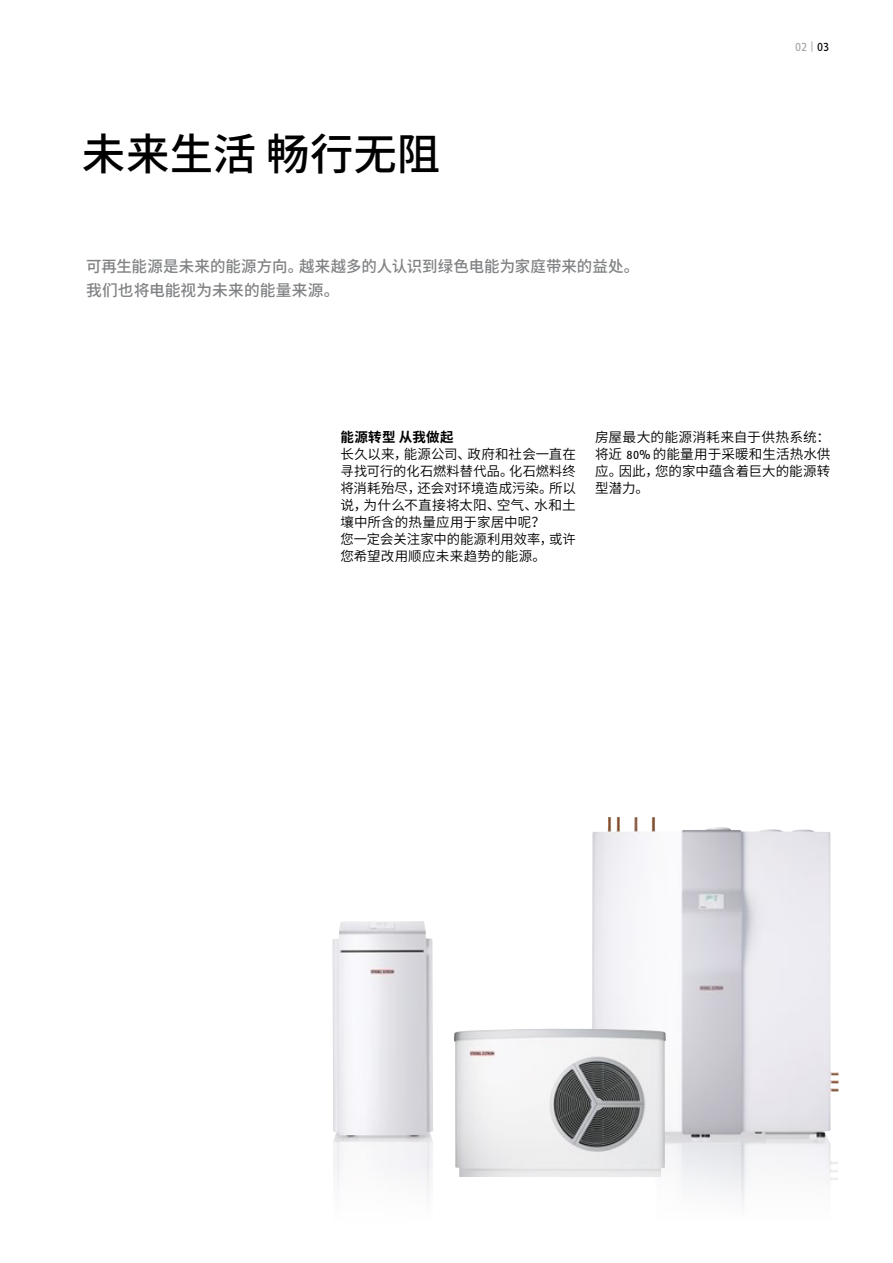
<style>
.page{position:relative;width:893px;height:1263px;background:#fff}
.page>*{position:absolute;margin:0;border:0;box-sizing:border-box;transform-origin:0 0}
.t1{font:500 43.5px "Source Han Sans CN";color:#000}
.t2{font:500 15.75px/24px "Source Han Sans CN";letter-spacing:.005em;color:#808284}
.t3{font:13.5px/17px "Source Han Sans CN";letter-spacing:.005em;color:#000}
.t4{font:700 13.5px "Source Han Sans CN";letter-spacing:.03em;color:#000}
.t5{font:13.5px "STE Info Text";color:#a1a3a5}
.s1{color:#000}
.s2{font-family:"STE Info Text"}
</style>
<div class="page">
<img style="left:592px;top:817px;width:247px;height:390px">
<img style="left:332px;top:921px;width:101px;height:275px">
<img style="left:454px;top:1028px;width:212px;height:149px">
<h1 class="t1" style="left:82px;top:130px;width:360px">未来生活 畅行无阻</h1>
<p class="t2" style="left:86px;top:255px;width:555px">可再生能源是未来的能源方向。越来越多的人认识到绿色电能为家庭带来的益处。我们也将电能视为未来的能量来源。</p>
<p class="t5" style="left:795px;top:39px;width:36px">02 | <span class="s1">03</span></p>
<p class="t4" style="left:341px;top:430px;width:115px">能源转型 从我做起</p>
<p class="t3" style="left:341px;top:446px;width:237px">长久以来，能源公司、政府和社会一直在寻找可行的化石燃料替代品。化石燃料终将消耗殆尽，还会对环境造成污染。所以说，为什么不直接将太阳、空气、水和土壤中所含的热量应用于家居中呢？<br>您一定会关注家中的能源利用效率，或许您希望改用顺应未来趋势的能源。</p>
<p class="t3" style="left:595px;top:429px;width:237px;text-align:justify">房屋最大的能源消耗来自于供热系统：将近 <span class="s2">80%</span>的能量用于采暖和生活热水供应。因此，您的家中蕴含着巨大的能源转型潜力。</p>
</div>
